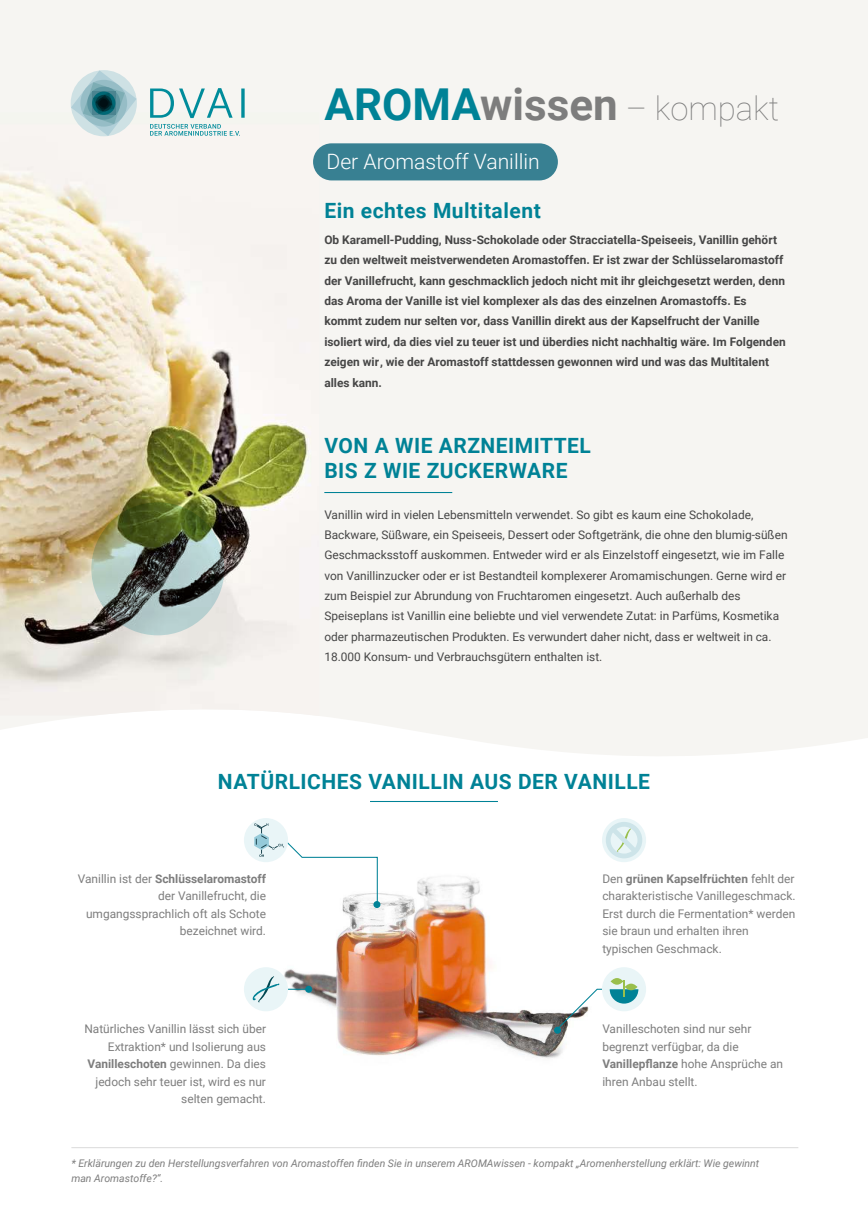
<style>
.page{position:relative;width:868px;height:1228px;background:#fff}
.page>*{position:absolute;margin:0;border:0;box-sizing:border-box;transform-origin:0 0}
.t1{font:100 32.9px "Roboto";color:#7d7d7d}
.t2{font:300 21.14px "Roboto";color:#fff}
.t3{font:700 21px/24.7px "Roboto";letter-spacing:.025em;color:#008296}
.t4{font:11.9px/20.3px "Roboto";color:#464646}
.t5{font:700 11.9px/20.3px "Roboto";color:#464646}
.t6{font:11.9px/17.5px "Roboto";color:#7d7d7d;text-align:right}
.t7{font:italic 10.5px/14.5px "Roboto";color:#7d7d7d}
.s1{font-weight:700;font-size:43.96px;color:#008296}
.s2{font-weight:700;font-size:43.96px}
.s3{font-weight:700}
</style>
<div class="page">
<div style="left:0;top:0;width:868px;height:756px;background:#f6f5f2"></div>
<img style="left:0;top:112px;width:319px;height:603px">
<svg style="left:91px;top:502px;width:133px;height:133px;background:#748371"></svg>
<img style="left:260px;top:876px;width:347px;height:183px">
<svg style="left:71px;top:70px;width:66px;height:66px"></svg>
<div style="left:100px;top:99px;width:8px;height:8px;background:#000f13;border-radius:50%"></div>
<svg style="left:150px;top:88px;width:95px;height:30px"></svg>
<svg style="left:150px;top:124px;width:90px;height:12px"></svg>
<hr style="left:324px;top:492px;width:128px;height:1px;background:#008296">
<div style="left:313px;top:143px;width:245px;height:37px;background:#388092;border-radius:19px"></div>
<hr style="left:71px;top:1147px;width:727px;height:1px;background:#dcdcdc">
<hr style="left:370px;top:801px;width:128px;height:1px;background:#008296">
<div style="left:244px;top:967px;width:44px;height:44px;background:#e9f5f7;border-radius:50%"></div>
<div style="left:602px;top:818px;width:44px;height:44px;background:#e9f5f7;border-radius:50%"></div>
<div style="left:602px;top:967px;width:44px;height:44px;background:#e9f5f7;border-radius:50%"></div>
<div style="left:373px;top:901px;width:7px;height:7px;background:#008296;border-radius:50%"></div>
<div style="left:244px;top:818px;width:44px;height:44px;background:#e9f5f7;border-radius:50%"></div>
<svg style="left:254px;top:823px;width:124px;height:82px"></svg>
<svg style="left:606px;top:822px;width:36px;height:36px"></svg>
<svg style="left:252px;top:976px;width:27px;height:26px"></svg>
<svg style="left:611px;top:978px;width:12px;height:7px"></svg>
<svg style="left:610px;top:980px;width:28px;height:23px"></svg>
<div style="left:554px;top:1027px;width:7px;height:7px;background:#008296;border-radius:50%"></div>
<svg style="left:288px;top:989px;width:17px;height:1px"></svg>
<div style="left:305px;top:986px;width:7px;height:7px;background:#008296;border-radius:50%"></div>
<svg style="left:554px;top:988px;width:49px;height:44px"></svg>
<h1 class="t1" style="left:324px;top:95px;width:456px"><span class="s1">AROMA</span><span class="s2">wissen</span> – kompakt</h1>
<h2 class="t2" style="left:327px;top:149px;width:215px">Der Aromastoff Vanillin</h2>
<h3 class="t3" style="left:324px;top:200px;width:218px">Ein echtes Multitalent</h3>
<p class="t5" style="left:324px;top:231px;width:463px">Ob Karamell-Pudding, Nuss-Schokolade oder Stracciatella-Speiseeis, Vanillin gehört zu den weltweit meistverwendeten Aromastoffen. Er ist zwar der Schlüsselaromastoff der Vanillefrucht, kann geschmacklich jedoch nicht mit ihr gleichgesetzt werden, denn das Aroma der Vanille ist viel komplexer als das des einzelnen Aromastoffs. Es kommt zudem nur selten vor, dass Vanillin direkt aus der Kapselfrucht der Vanille isoliert wird, da dies viel zu teuer ist und überdies nicht nachhaltig wäre. Im Folgenden zeigen wir, wie der Aromastoff stattdessen gewonnen wird und was das Multitalent alles kann.</p>
<h3 class="t3" style="left:324px;top:432px;width:268px">VON A WIE ARZNEIMITTEL<br>BIS Z WIE ZUCKERWARE</h3>
<p class="t4" style="left:324px;top:506px;width:465px">Vanillin wird in vielen Lebensmitteln verwendet. So gibt es kaum eine Schokolade, Backware, Süßware, ein Speiseeis, Dessert oder Softgetränk, die ohne den blumig-süßen Geschmacksstoff auskommen. Entweder wird er als Einzelstoff eingesetzt, wie im Falle von Vanillinzucker oder er ist Bestandteil komplexerer Aromamischungen. Gerne wird er zum Beispiel zur Abrundung von Fruchtaromen eingesetzt. Auch außerhalb des Speiseplans ist Vanillin eine beliebte und viel verwendete Zutat: in Parfüms, Kosmetika oder pharmazeutischen Produkten. Es verwundert daher nicht, dass er weltweit in ca.<br>18.000 Konsum- und Verbrauchsgütern enthalten ist.</p>
<h3 class="t3" style="left:218px;top:768px;width:434px">NATÜRLICHES VANILLIN AUS DER VANILLE</h3>
<p class="t6" style="left:78px;top:870px;width:190px">Vanillin ist der <span class="s3">Schlüsselaromastoff </span>der Vanillefrucht, die umgangssprachlich oft als Schote bezeichnet wird.</p>
<p class="t6" style="left:602px;top:870px;width:195px;text-align:left">Den <span class="s3">grünen Kapselfrüchten</span> fehlt der charakteristische Vanillegeschmack.<br>Erst durch die Fermentation* werden sie braun und erhalten ihren typischen Geschmack.</p>
<p class="t6" style="left:84px;top:1021px;width:183px">Natürliches Vanillin lässt sich über<br>Extraktion* und Isolierung aus<br><span class="s3">Vanilleschoten</span> gewinnen. Da dies jedoch sehr teuer ist, wird es nur selten gemacht.</p>
<p class="t6" style="left:602px;top:1021px;width:182px;text-align:left">Vanilleschoten sind nur sehr begrenzt verfügbar, da die<br><span class="s3">Vanillepflanze</span> hohe Ansprüche an ihren Anbau stellt.</p>
<p class="t7" style="left:71px;top:1156px;width:689px">* Erklärungen zu den Herstellungsverfahren von Aromastoffen finden Sie in unserem AROMAwissen - kompakt „Aromenherstellung erklärt: Wie gewinnt man Aromastoffe?“.</p>
</div>
